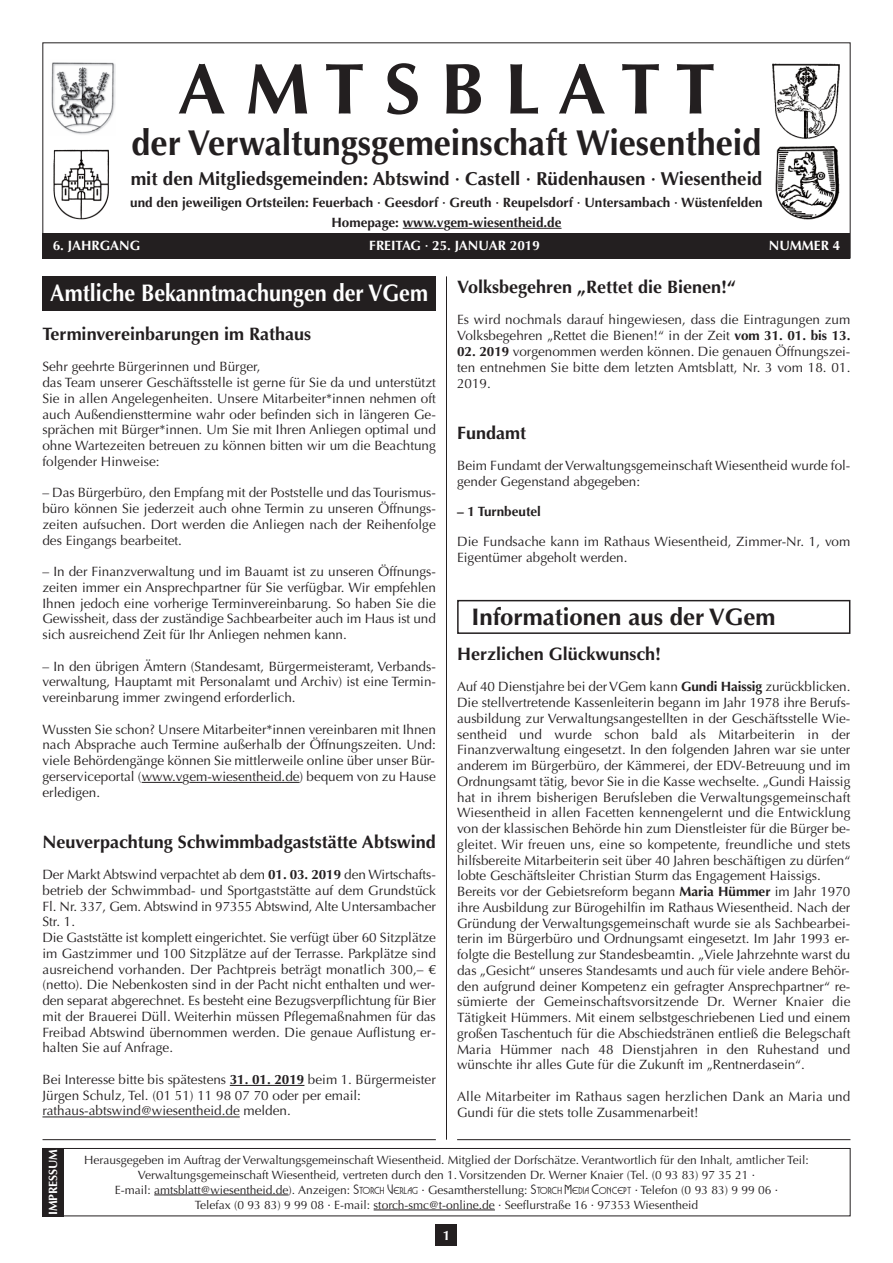
<style>
.page{position:relative;width:893px;height:1263px;background:#fff}
.page>*{position:absolute;margin:0;border:0;box-sizing:border-box;transform-origin:0 0}
.t1{font:700 72px "Optima";color:#231f20}
.t2{font:700 36px "Optima";color:#231f20;scale:.95 1}
.t3{font:700 24px "Optima";color:#fff;scale:.9 1}
.t4{font:700 24px "Optima";color:#231f20}
.t5{font:700 18.75px "Optima";color:#231f20}
.t6{font:700 18px "Optima";color:#231f20}
.t7{font:13.5px/15.8px "Optima";color:#231f20}
.t8{font:700 13.5px/19.4px "Optima";color:#231f20;text-align:center}
.t9{font:700 13.5px "Optima";color:#fff}
.t10{font:12px/15px "Optima";color:#231f20;text-align:center}
.t11{font:700 12px "Optima";letter-spacing:-.005em;color:#fff}
.s1{font-weight:700}
.s2{font-family:"Busorama";font-weight:500}
.s3{font-family:"Busorama";font-weight:500;font-size:9px}
</style>
<div class="page">
<div style="left:436px;top:1225px;width:21px;height:21px;background:#231f20"></div>
<hr style="left:403px;top:228px;width:41px;height:1px;background:#231f20">
<hr style="left:450px;top:228px;width:111px;height:1px;background:#231f20">
<div style="left:43px;top:233px;width:807px;height:26px;background:#231f20"></div>
<hr style="left:142px;top:782px;width:41px;height:1px;background:#231f20">
<hr style="left:189px;top:782px;width:111px;height:1px;background:#231f20">
<hr style="left:230px;top:1085px;width:74px;height:1px;background:#231f20">
<hr style="left:42px;top:1116px;width:198px;height:1px;background:#231f20">
<hr style="left:446px;top:276px;width:1px;height:864px;background:#231f20">
<div style="left:43px;top:1148px;width:807px;height:68px;border:1px solid #231f20"></div>
<hr style="left:154px;top:1194px;width:135px;height:1px;background:#231f20">
<hr style="left:374px;top:1209px;width:121px;height:1px;background:#231f20">
<div style="left:43px;top:1148px;width:21px;height:68px;background:#231f20"></div>
<div style="left:43px;top:276px;width:393px;height:34px;background:#231f20"></div>
<img style="left:51px;top:62px;width:65px;height:73px">
<img style="left:53px;top:149px;width:56px;height:70px">
<img style="left:775px;top:146px;width:64px;height:74px">
<img style="left:772px;top:64px;width:68px;height:75px">
<div style="left:457px;top:600px;width:393px;height:34px;border:2px solid #231f20"></div>
<hr style="left:43px;top:1139px;width:393px;height:1px;background:#231f20">
<hr style="left:457px;top:1139px;width:393px;height:1px;background:#231f20">
<h1 class="t1" style="left:178px;top:47px;width:539px">A M T S B L A T T</h1>
<h2 class="t2" style="left:132px;top:122px;width:664px">der Verwaltungsgemeinschaft Wiesentheid</h2>
<h3 class="t5" style="left:131px;top:168px;width:633px">mit den Mitgliedsgemeinden: Abtswind · Castell · Rüdenhausen · Wiesentheid</h3>
<p class="t8" style="left:130px;top:193px;width:634px">und den jeweiligen Ortsteilen: Feuerbach · Geesdorf · Greuth · Reupelsdorf · Untersambach · Wüstenfelden<br>Homepage: www.vgem-wiesentheid.de</p>
<p class="t9" style="left:53px;top:238px;width:89px">6. JAHRGANG</p>
<p class="t9" style="left:369px;top:238px;width:172px">FREITAG · 25. JANUAR 2019</p>
<p class="t9" style="left:769px;top:238px;width:73px">NUMMER 4</p>
<h3 class="t3" style="left:50px;top:279px;width:764px">Amtliche Bekanntmachungen der VGem <sup>Volksbegehren</sup> <sup>„Rettet</sup> <sup>die</sup> <sup>Bienen!“</sup></h3>
<p class="t7" style="left:457px;top:312px;width:395px">Es wird nochmals darauf hingewiesen, dass die Eintragungen zum<br>Volksbegehren „Rettet die Bienen!“ in der Zeit <span class="s1">vom 31. 01. bis 13.</span></p>
<p class="t7" style="left:457px;top:344px;width:395px;text-align:justify"><span class="s1">02. 2019</span> vorgenommen werden können. Die genauen Öffnungszei&shy;ten entnehmen Sie bitte dem letzten Amtsblatt, Nr. 3 vom 18. 01.<br>2019.</p>
<h3 class="t6" style="left:457px;top:422px;width:71px">Fundamt</h3>
<p class="t7" style="left:457px;top:458px;width:395px">Beim Fundamt der Verwaltungsgemeinschaft Wiesentheid wurde fol&shy;gender Gegenstand abgegeben:</p>
<p class="t8" style="left:457px;top:502px;width:85px">– 1 Turnbeutel</p>
<p class="t7" style="left:457px;top:533px;width:395px">Die Fundsache kann im Rathaus Wiesentheid, Zimmer-Nr. 1, vom<br>Eigentümer abgeholt werden.</p>
<h3 class="t6" style="left:42px;top:323px;width:270px">Terminvereinbarungen im Rathaus</h3>
<p class="t7" style="left:42px;top:359px;width:395px">Sehr geehrte Bürgerinnen und Bürger,<br>das Team unserer Geschäftsstelle ist gerne für Sie da und unterstützt Sie in allen Angelegenheiten. Unsere Mitarbeiter*innen nehmen oft auch Außendiensttermine wahr oder befinden sich in längeren Ge&shy;sprächen mit Bürger*innen. Um Sie mit Ihren Anliegen optimal und ohne Wartezeiten betreuen zu können bitten wir um die Beachtung folgender Hinweise:</p>
<p class="t7" style="left:42px;top:485px;width:395px;text-align:justify">– Das Bürgerbüro, den Empfang mit der Poststelle und das Tourismus&shy;büro können Sie jederzeit auch ohne Termin zu unseren Öffnungs&shy;zeiten aufsuchen. Dort werden die Anliegen nach der Reihenfolge des Eingangs bearbeitet.</p>
<p class="t7" style="left:42px;top:564px;width:395px;text-align:justify">– In der Finanzverwaltung und im Bauamt ist zu unseren Öffnungs&shy;zeiten immer ein Ansprechpartner für Sie verfügbar. Wir empfehlen Ihnen jedoch eine vorherige Terminvereinbarung. So haben Sie die Gewissheit, dass der zuständige Sachbearbeiter auch im Haus ist und sich ausreichend Zeit für Ihr Anliegen nehmen kann.</p>
<p class="t7" style="left:42px;top:658px;width:395px;text-align:justify">– In den übrigen Ämtern (Standesamt, Bürgermeisteramt, Verbands&shy;verwaltung, Hauptamt mit Personalamt und Archiv) ist eine Termin&shy;vereinbarung immer zwingend erforderlich.</p>
<p class="t7" style="left:42px;top:721px;width:395px;text-align:justify">Wussten Sie schon? Unsere Mitarbeiter*innen vereinbaren mit Ihnen nach Absprache auch Termine außerhalb der Öffnungszeiten. Und: viele Behördengänge können Sie mittlerweile online über unser Bür&shy;gerserviceportal (www.vgem-wiesentheid.de) bequem von zu Hause erledigen.</p>
<h3 class="t6" style="left:42px;top:831px;width:395px">Neuverpachtung Schwimmbadgaststätte Abtswind</h3>
<p class="t7" style="left:42px;top:867px;width:395px">Der Markt Abtswind verpachtet ab dem <span class="s1">01. 03. 2019</span> den Wirtschafts&shy;betrieb der Schwimmbad- und Sportgaststätte auf dem Grundstück Fl. Nr. 337, Gem. Abtswind in 97355 Abtswind, Alte Untersambacher Str. 1.<br>Die Gaststätte ist komplett eingerichtet. Sie verfügt über 60 Sitzplätze im Gastzimmer und 100 Sitzplätze auf der Terrasse. Parkplätze sind ausreichend vorhanden. Der Pachtpreis beträgt monatlich 300,– € (netto). Die Nebenkosten sind in der Pacht nicht enthalten und wer&shy;den separat abgerechnet. Es besteht eine Bezugsverpflichtung für Bier mit der Brauerei Düll. Weiterhin müssen Pflegemaßnahmen für das Freibad Abtswind übernommen werden. Die genaue Auflistung er&shy;halten Sie auf Anfrage.</p>
<p class="t7" style="left:42px;top:1072px;width:395px">Bei Interesse bitte bis spätestens <span class="s1">31. 01. 2019</span> beim 1. Bürgermeister<br>Jürgen Schulz, Tel. (01 51) 11 98 07 70 oder per email: rathaus-abtswind@wiesentheid.de melden.</p>
<p class="t10" style="left:84px;top:1152px;width:726px">Herausgegeben im Auftrag der Verwaltungsgemeinschaft Wiesentheid. Mitglied der Dorfschätze. Verantwortlich für den Inhalt, amtlicher Teil:<br>Verwaltungsgemeinschaft Wiesentheid, vertreten durch den 1. Vorsitzenden Dr. Werner Knaier (Tel. (0 93 83) 97 35 21 ·<br>E-mail: amtsblatt@wiesentheid.de). Anzeigen: <span class="s2">S</span><span class="s3">TORCH</span> <span class="s2">V</span><span class="s3">ERLAG</span> · Gesamtherstellung: <span class="s2">S</span><span class="s3">TORCH</span> <span class="s2">M</span><span class="s3">EDIA</span> <span class="s2">C</span><span class="s3">ONCEPT</span> · Telefon (0 93 83) 9 99 06 ·<br>Telefax (0 93 83) 9 99 08 · E-mail: storch-smc@t-online.de · Seeflurstraße 16 · 97353 Wiesentheid</p>
<h3 class="t4" style="left:471px;top:603px;width:306px">Informationen aus der VGem</h3>
<h3 class="t6" style="left:457px;top:643px;width:206px">Herzlichen Glückwunsch!</h3>
<p class="t7" style="left:457px;top:679px;width:395px">Auf 40 Dienstjahre bei der VGem kann <span class="s1">Gundi Haissig</span> zurückblicken.<br>Die stellvertretende Kassenleiterin begann im Jahr 1978 ihre Berufs&shy;ausbildung zur Verwaltungsangestellten in der Geschäftsstelle Wie&shy;sentheid und wurde schon bald als Mitarbeiterin in der Finanzverwaltung eingesetzt. In den folgenden Jahren war sie unter anderem im Bürgerbüro, der Kämmerei, der EDV-Betreuung und im Ordnungsamt tätig, bevor Sie in die Kasse wechselte. „Gundi Haissig hat in ihrem bisherigen Berufsleben die Verwaltungsgemeinschaft Wiesentheid in allen Facetten kennengelernt und die Entwicklung von der klassischen Behörde hin zum Dienstleister für die Bürger be&shy;gleitet. Wir freuen uns, eine so kompetente, freundliche und stets hilfsbereite Mitarbeiterin seit über 40 Jahren beschäftigen zu dürfen“ lobte Geschäftsleiter Christian Sturm das Engagement Haissigs.<br>Bereits vor der Gebietsreform begann <span class="s1">Maria Hümmer</span> im Jahr 1970 ihre Ausbildung zur Bürogehilfin im Rathaus Wiesentheid. Nach der Gründung der Verwaltungsgemeinschaft wurde sie als Sachbearbei&shy;terin im Bürgerbüro und Ordnungsamt eingesetzt. Im Jahr 1993 er&shy;folgte die Bestellung zur Standesbeamtin. „Viele Jahrzehnte warst du das „Gesicht“ unseres Standesamts und auch für viele andere Behör&shy;den aufgrund deiner Kompetenz ein gefragter Ansprechpartner“ re&shy;sümierte der Gemeinschaftsvorsitzende Dr. Werner Knaier die Tätigkeit Hümmers. Mit einem selbstgeschriebenen Lied und einem großen Taschentuch für die Abschiedstränen entließ die Belegschaft Maria Hümmer nach 48 Dienstjahren in den Ruhestand und wünschte ihr alles Gute für die Zukunft im „Rentnerdasein“.</p>
<p class="t7" style="left:457px;top:1089px;width:395px">Alle Mitarbeiter im Rathaus sagen herzlichen Dank an Maria und<br>Gundi für die stets tolle Zusammenarbeit!</p>
<p class="t11" style="left:46px;top:1215px;width:68px;rotate:-90deg">IMPRESSUM</p>
<p class="t9" style="left:443px;top:1227px;width:9px">1</p>
</div>
